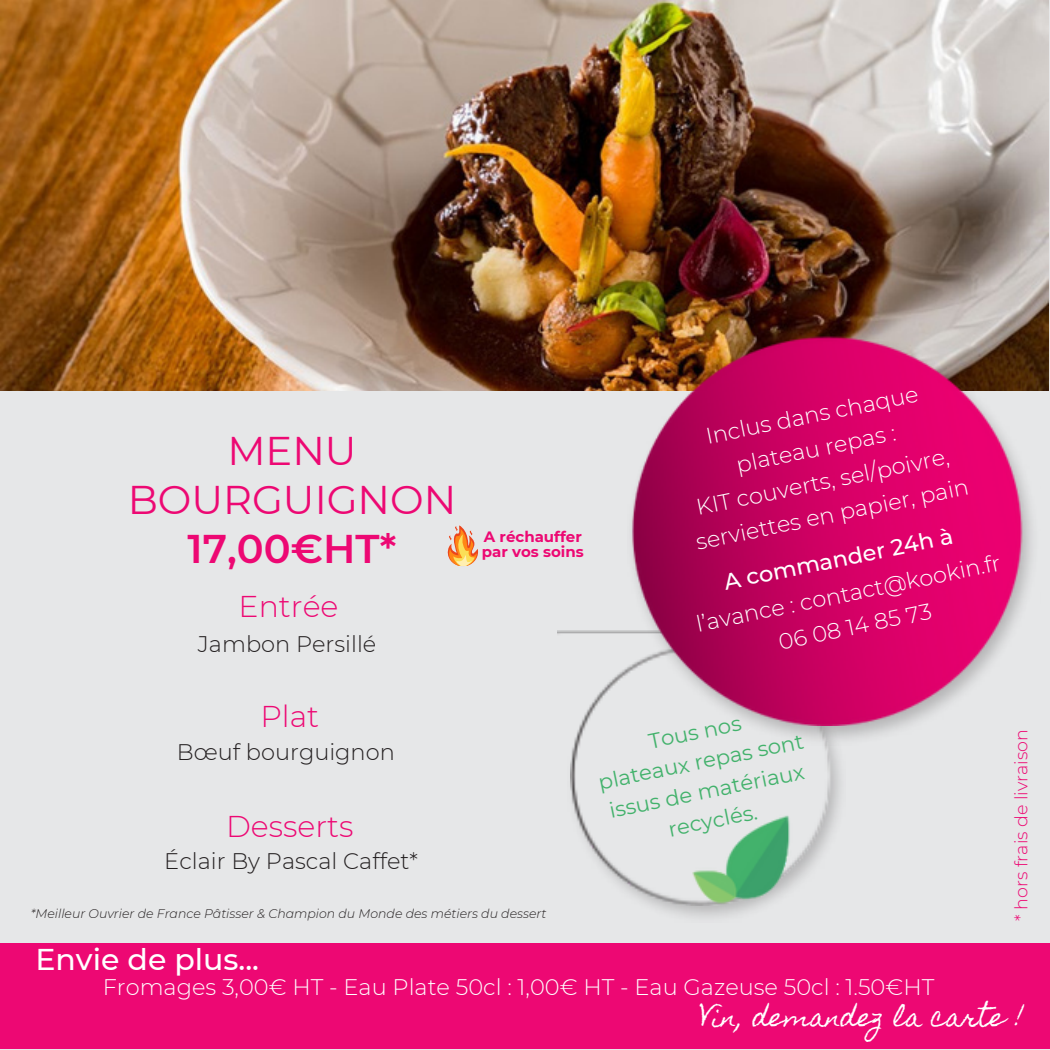
<style>
.page{position:relative;width:1050px;height:1050px;background:#e6e7e8}
.page>*{position:absolute;margin:0;border:0;box-sizing:border-box;transform-origin:0 0}
.t1{font:40px/48.8px "Montserrat";color:#ed0873;text-align:center}
.t2{font:300 30px "Montserrat";color:#ed0873}
.t3{font:500 30px "Montserrat";color:#fff}
.t4{font:25px "Homemade Apple";color:#fff}
.t5{font:300 22.5px "Montserrat";color:#fff}
.t6{font:300 22.5px "Montserrat";color:#231f20}
.t7{font:500 22.5px "Montserrat";color:#fff}
.t8{font:21.25px/30px "Montserrat";color:#43b26c;text-align:center}
.t9{font:300 17.5px "Montserrat";color:#ed0873}
.t10{font:700 15px "Montserrat";color:#ed0873}
.t11{font:italic 300 12.5px "Montserrat";color:#231f20}
.s1{font-weight:600}
</style>
<div class="page">
<img style="left:0;top:0;width:1048px;height:390px">
<img style="left:557px;top:630px;width:284px;height:276px">
<img style="left:628px;top:333px;width:412px;height:412px">
<img style="left:615px;top:335px;width:426px;height:390px">
<img style="left:680px;top:803px;width:130px;height:114px">
<div style="left:0;top:944px;width:1049px;height:105px;background:#ed0873"></div>
<svg style="left:447px;top:525px;width:31px;height:41px"></svg>
<p class="t1" style="left:128px;top:426px;width:330px">MENU<br>BOURGUIGNON<br><span class="s1">17,00€HT*</span></p>
<p class="t2" style="left:239px;top:588px;width:101px">Entrée</p>
<p class="t6" style="left:198px;top:630px;width:180px">Jambon Persillé</p>
<p class="t10" style="left:484px;top:528px;width:99px">A réchauffer</p>
<p class="t10" style="left:482px;top:543px;width:103px">par vos soins</p>
<p class="t5" style="left:704px;top:424px;width:218px;rotate:-12deg">Inclus dans chaque</p>
<p class="t5" style="left:734px;top:452px;width:164px;rotate:-12deg">plateau repas :</p>
<p class="t5" style="left:694px;top:495px;width:259px;rotate:-12deg">KIT couverts, sel/poivre,</p>
<p class="t5" style="left:694px;top:529px;width:279px;rotate:-12deg">serviettes en papier, pain</p>
<p class="t7" style="left:721px;top:570px;width:235px;rotate:-12deg">A commander 24h à</p>
<p class="t5" style="left:694px;top:612px;width:312px;rotate:-12deg">l’avance : contact@kookin.fr</p>
<p class="t5" style="left:776px;top:629px;width:157px;rotate:-12deg">06 08 14 85 73</p>
<p class="t2" style="left:260px;top:698px;width:60px">Plat</p>
<p class="t6" style="left:177px;top:738px;width:220px">Bœuf bourguignon</p>
<p class="t2" style="left:226px;top:808px;width:129px">Desserts</p>
<p class="t6" style="left:164px;top:848px;width:255px">Éclair By Pascal Caffet*</p>
<p class="t11" style="left:31px;top:906px;width:517px">*Meilleur Ouvrier de France Pâtisser &amp; Champion du Monde des métiers du dessert</p>
<p class="t3" style="left:35px;top:941px;width:225px">Envie de plus...</p>
<p class="t8" style="left:646px;top:727px;width:95px;rotate:-12deg">Tous nos</p>
<p class="t8" style="left:596px;top:768px;width:210px;rotate:-12deg">plateaux repas sont issus de matériaux recyclés.</p>
<p class="t9" style="left:1011px;top:921px;width:193px;rotate:-90deg">* hors frais de livraison</p>
<p class="t5" style="left:103px;top:974px;width:833px">Fromages 3,00€ HT - Eau Plate 50cl : 1,00€ HT - Eau Gazeuse 50cl : 1.50€HT</p>
<p class="t4" style="left:699px;top:1003px;width:326px">Vin, demandez la carte !</p>
</div>
